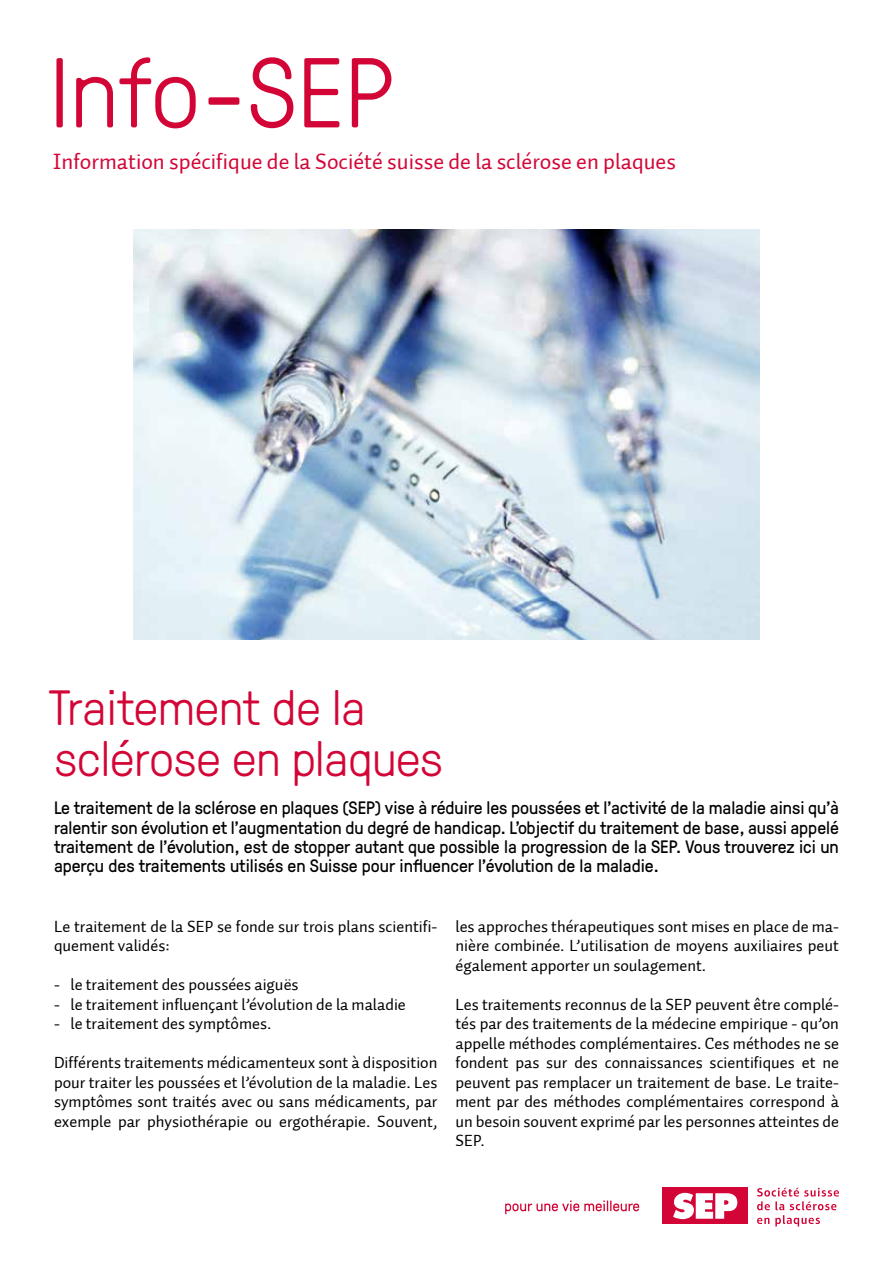
<style>
.page{position:relative;width:893px;height:1263px;background:#fff}
.page>*{position:absolute;margin:0;border:0;box-sizing:border-box;transform-origin:0 0}
.t1{font:300 99px "GT Pressura";letter-spacing:.01em;color:#d30536}
.t2{font:300 49.5px/51px "GT Pressura";color:#d30536}
.t3{font:22.5px "Auto 2 Regular LF";color:#d30536}
.t4{font:18px/19.5px "GT Pressura";color:#000;text-align:justify}
.t5{font:16.5px/19.5px "Auto 2 Regular LF";color:#000;text-align:justify}
</style>
<div class="page">
<div style="left:662px;top:1187px;width:86px;height:37px;background:#d30536"></div>
<svg style="left:757px;top:1188px;width:82px;height:38px"></svg>
<svg style="left:673px;top:1193px;width:64px;height:26px"></svg>
<svg style="left:505px;top:1200px;width:134px;height:14px"></svg>
<img style="left:134px;top:230px;width:625px;height:409px">
<h1 class="t1" style="left:50px;top:22px;width:345px">Info-SEP</h1>
<h3 class="t3" style="left:53px;top:148px;width:625px">Information spécifique de la Société suisse de la sclérose en plaques</h3>
<h2 class="t2" style="left:49px;top:679px;width:395px">Traitement de la sclérose en plaques</h2>
<p class="t4" style="left:54px;top:797px;width:787px">Le traitement de la sclérose en plaques (SEP) vise à réduire les poussées et l’activité de la maladie ainsi qu’à ralentir son évolution et l’augmentation du degré de handicap. L’objectif du traitement de base, aussi appelé traitement de l’évolution, est de stopper autant que possible la progression de la SEP. Vous trouverez ici un aperçu des traitements utilisés en Suisse pour influencer l’évolution de la maladie.</p>
<p class="t5" style="left:54px;top:916px;width:385px">Le traitement de la SEP se fonde sur trois plans scientifi&shy;quement validés:</p>
<p class="t5" style="left:54px;top:975px;width:246px">- le traitement des poussées aiguës</p>
<p class="t5" style="left:54px;top:994px;width:353px">- le traitement influençant l’évolution de la maladie</p>
<p class="t5" style="left:54px;top:1014px;width:219px">- le traitement des symptômes.</p>
<p class="t5" style="left:54px;top:1053px;width:385px">Différents traitements médicamenteux sont à disposition pour traiter les poussées et l’évolution de la maladie. Les symptômes sont traités avec ou sans médicaments, par exemple par physiothérapie ou ergothérapie. Souvent,</p>
<p class="t5" style="left:455px;top:916px;width:385px">les approches thérapeutiques sont mises en place de ma&shy;nière combinée. L’utilisation de moyens auxiliaires peut également apporter un soulagement.</p>
<p class="t5" style="left:455px;top:994px;width:385px">Les traitements reconnus de la SEP peuvent être complé&shy;tés par des traitements de la médecine empirique - qu’on appelle méthodes complémentaires. Ces méthodes ne se fondent pas sur des connaissances scientifiques et ne peuvent pas remplacer un traitement de base. Le traite&shy;ment par des méthodes complémentaires correspond à un besoin souvent exprimé par les personnes atteintes de SEP.</p>
</div>
